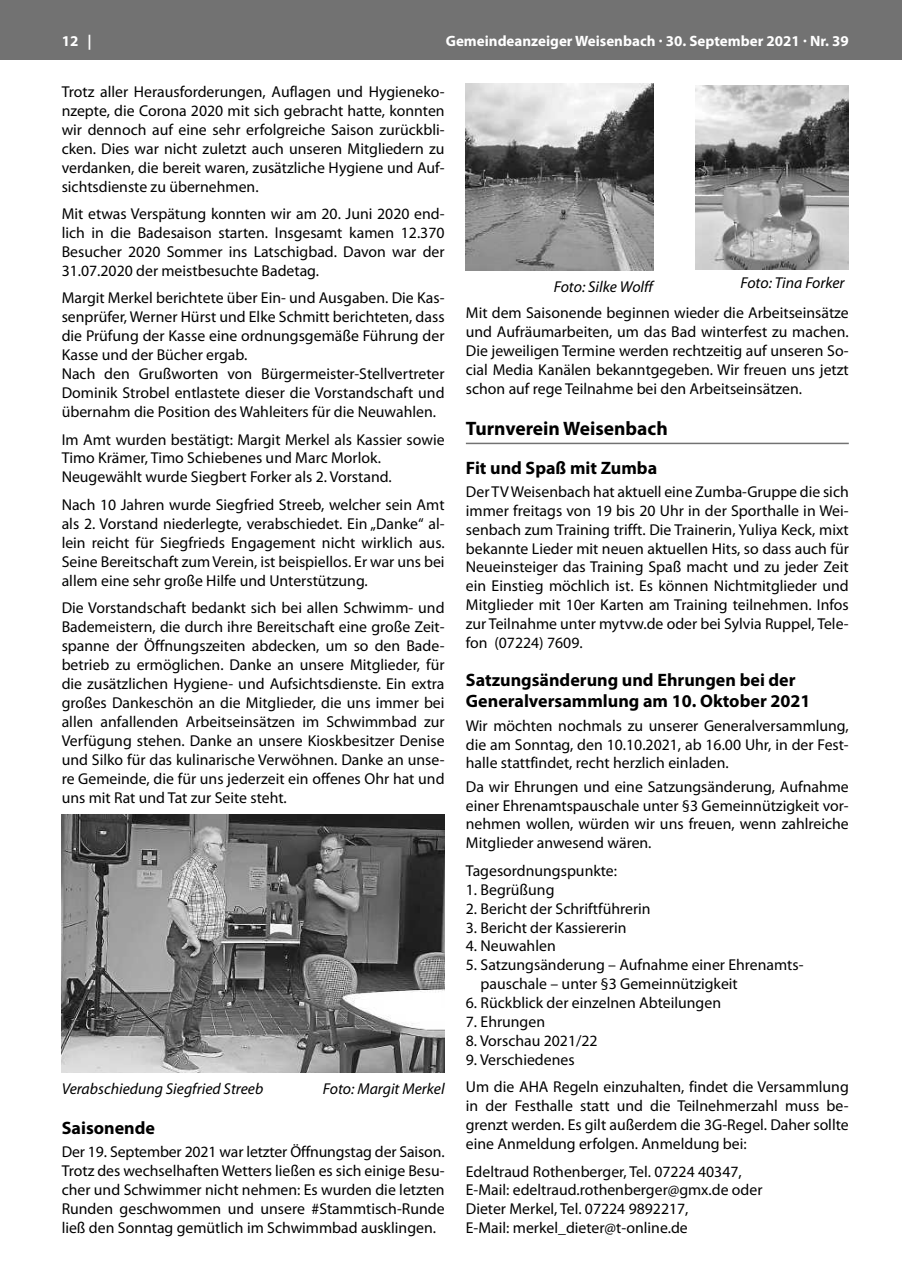
<style>
.page{position:relative;width:902px;height:1280px;background:#fff}
.page>*{position:absolute;margin:0;border:0;box-sizing:border-box;transform-origin:0 0}
.t1{font:700 19.5px "Myriad Pro";color:#000}
.t2{font:700 18px/21.1px "Myriad Pro";color:#000}
.t3{font:15.75px/18.9px "Myriad Pro";color:#000;text-align:justify}
.t4{font:italic 15.75px "Myriad Pro";color:#000}
.t5{font:700 15px "Myriad Pro";color:#fff}
</style>
<div class="page">
<div style="left:0;top:0;width:901px;height:60px;background:#727272"></div>
<img style="left:62px;top:815px;width:382px;height:257px">
<hr style="left:466px;top:443px;width:382px;height:1px;background:#727272">
<img style="left:695px;top:85px;width:153px;height:184px">
<img style="left:466px;top:84px;width:187px;height:187px">
<p class="t5" style="left:62px;top:31px;width:31px">12 |</p>
<p class="t5" style="left:445px;top:31px;width:404px">Gemeindeanzeiger Weisenbach · 30. September 2021 · Nr. 39</p>
<p class="t3" style="left:62px;top:82px;width:384px">Trotz aller Herausforderungen, Auflagen und Hygieneko&shy;nzepte, die Corona 2020 mit sich gebracht hatte, konnten wir dennoch auf eine sehr erfolgreiche Saison zurückbli&shy;cken. Dies war nicht zuletzt auch unseren Mitgliedern zu verdanken, die bereit waren, zusätzliche Hygiene und Auf&shy;sichtsdienste zu übernehmen.</p>
<p class="t3" style="left:62px;top:204px;width:384px">Mit etwas Verspätung konnten wir am 20. Juni 2020 end&shy;lich in die Badesaison starten. Insgesamt kamen 12.370<br>Besucher 2020 Sommer ins Latschigbad. Davon war der 31.07.2020 der meistbesuchte Badetag.</p>
<p class="t3" style="left:62px;top:288px;width:384px;text-align:left">Margit Merkel berichtete über Ein- und Ausgaben. Die Kas&shy;senprüfer, Werner Hürst und Elke Schmitt berichteten, dass die Prüfung der Kasse eine ordnungsgemäße Führung der Kasse und der Bücher ergab.<br>Nach den Grußworten von Bürgermeister-Stellvertreter Dominik Strobel entlastete dieser die Vorstandschaft und übernahm die Position des Wahleiters für die Neuwahlen.</p>
<p class="t3" style="left:62px;top:429px;width:384px;text-align:left">Im Amt wurden bestätigt: Margit Merkel als Kassier sowie<br>Timo Krämer, Timo Schiebenes und Marc Morlok.<br>Neugewählt wurde Siegbert Forker als 2. Vorstand.</p>
<p class="t3" style="left:62px;top:495px;width:384px">Nach 10 Jahren wurde Siegfried Streeb, welcher sein Amt als 2. Vorstand niederlegte, verabschiedet. Ein „Danke“ al&shy;lein reicht für Siegfrieds Engagement nicht wirklich aus.<br>Seine Bereitschaft zum Verein, ist beispiellos. Er war uns bei allem eine sehr große Hilfe und Unterstützung.</p>
<p class="t3" style="left:62px;top:598px;width:384px">Die Vorstandschaft bedankt sich bei allen Schwimm- und Bademeistern, die durch ihre Bereitschaft eine große Zeit&shy;spanne der Öffnungszeiten abdecken, um so den Bade&shy;betrieb zu ermöglichen. Danke an unsere Mitglieder, für die zusätzlichen Hygiene- und Aufsichtsdienste. Ein extra großes Dankeschön an die Mitglieder, die uns immer bei allen anfallenden Arbeitseinsätzen im Schwimmbad zur Verfügung stehen. Danke an unsere Kioskbesitzer Denise und Silko für das kulinarische Verwöhnen. Danke an unse&shy;re Gemeinde, die für uns jederzeit ein offenes Ohr hat und uns mit Rat und Tat zur Seite steht.</p>
<p class="t4" style="left:553px;top:278px;width:101px">Foto: Silke Wolff</p>
<p class="t4" style="left:740px;top:275px;width:106px">Foto: Tina Forker</p>
<p class="t3" style="left:466px;top:303px;width:384px">Mit dem Saisonende beginnen wieder die Arbeitseinsätze und Aufräumarbeiten, um das Bad winterfest zu machen.<br>Die jeweiligen Termine werden rechtzeitig auf unseren So&shy;cial Media Kanälen bekanntgegeben. Wir freuen uns jetzt schon auf rege Teilnahme bei den Arbeitseinsätzen.</p>
<p class="t1" style="left:466px;top:416px;width:203px">Turnverein Weisenbach</p>
<p class="t2" style="left:466px;top:456px;width:193px">fit und Spaß mit Zumba</p>
<p class="t3" style="left:466px;top:482px;width:384px">Der TV Weisenbach hat aktuell eine Zumba-Gruppe die sich immer freitags von 19 bis 20 Uhr in der Sporthalle in Wei&shy;senbach zum Training trifft. Die Trainerin, Yuliya Keck, mixt bekannte Lieder mit neuen aktuellen Hits, so dass auch für Neueinsteiger das Training Spaß macht und zu jeder Zeit ein Einstieg möchlich ist. Es können Nichtmitglieder und Mitglieder mit 10er Karten am Training teilnehmen. Infos zur Teilnahme unter mytvw.de oder bei Sylvia Ruppel, Tele&shy;fon (07224) 7609.</p>
<p class="t2" style="left:466px;top:669px;width:346px">Satzungsänderung und ehrungen bei der<br>Generalversammlung am 10. Oktober 2021</p>
<p class="t3" style="left:466px;top:716px;width:384px">Wir möchten nochmals zu unserer Generalversammlung, die am Sonntag, den 10.10.2021, ab 16.00 Uhr, in der Fest&shy;halle stattfindet, recht herzlich einladen.</p>
<p class="t3" style="left:466px;top:777px;width:384px">Da wir Ehrungen und eine Satzungsänderung, Aufnahme einer Ehrenamtspauschale unter §3 Gemeinnützigkeit vor&shy;nehmen wollen, würden wir uns freuen, wenn zahlreiche Mitglieder anwesend wären.</p>
<p class="t3" style="left:466px;top:861px;width:153px">Tagesordnungspunkte:</p>
<p class="t3" style="left:466px;top:880px;width:90px">1. Begrüßung</p>
<p class="t3" style="left:466px;top:899px;width:186px">2. Bericht der Schriftführerin</p>
<p class="t3" style="left:466px;top:917px;width:162px">3. Bericht der Kassiererin</p>
<p class="t3" style="left:466px;top:936px;width:91px">4. Neuwahlen</p>
<p class="t3" style="left:480px;top:955px;width:324px;text-indent:-15px">5. Satzungsänderung – Aufnahme einer Ehrenamts&shy;pauschale – unter §3 Gemeinnützigkeit</p>
<p class="t3" style="left:466px;top:993px;width:257px">6. Rückblick der einzelnen Abteilungen</p>
<p class="t3" style="left:466px;top:1012px;width:81px">7. Ehrungen</p>
<p class="t3" style="left:466px;top:1031px;width:133px">8. Vorschau 2021/22</p>
<p class="t3" style="left:466px;top:1046px;width:384px;line-height:27.5px">9. Verschiedenes<br>Um die AHA Regeln einzuhalten, findet die Versammlung</p>
<p class="t3" style="left:466px;top:1096px;width:384px">in der Festhalle statt und die Teilnehmerzahl muss be&shy;grenzt werden. Es gilt außerdem die 3G-Regel. Daher sollte eine Anmeldung erfolgen. Anmeldung bei:</p>
<p class="t3" style="left:466px;top:1161px;width:298px;text-align:left">Edeltraud Rothenberger, Tel. 07224 40347, E-Mail: edeltraud.rothenberger@gmx.de oder Dieter Merkel, Tel. 07224 9892217,<br>E-Mail: merkel_dieter@t-online.de</p>
<p class="t4" style="left:62px;top:1080px;width:203px">Verabschiedung Siegfried Streeb</p>
<p class="t4" style="left:323px;top:1080px;width:123px">Foto: Margit Merkel</p>
<p class="t2" style="left:62px;top:1117px;width:95px">Saisonende</p>
<p class="t3" style="left:62px;top:1142px;width:384px">Der 19. September 2021 war letzter Öffnungstag der Saison.<br>Trotz des wechselhaften Wetters ließen es sich einige Besu&shy;cher und Schwimmer nicht nehmen: Es wurden die letzten Runden geschwommen und unsere #Stammtisch-Runde ließ den Sonntag gemütlich im Schwimmbad ausklingen.</p>
</div>
